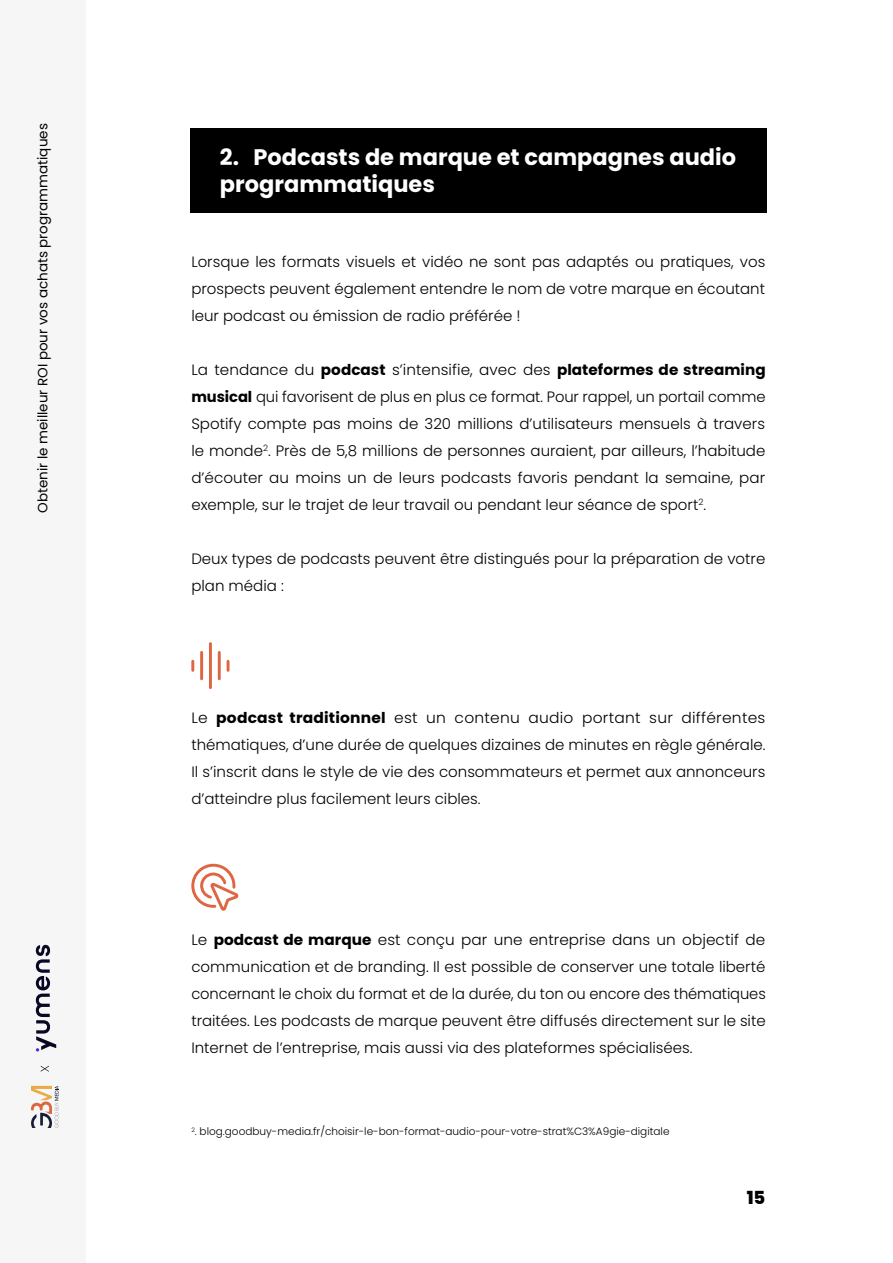
<style>
.page{position:relative;width:893px;height:1263px;background:#fff}
.page>*{position:absolute;margin:0;border:0;box-sizing:border-box;transform-origin:0 0}
.t1{font:700 22.5px/27px "Poppins";color:#fff}
.t2{font:800 18px "Poppins";color:#000}
.t3{font:300 15px/27px "Poppins";color:#000;text-align:justify}
.t4{font:13.5px "Poppins";color:#000}
.t5{font:300 10.5px "Poppins";color:#000}
.s1{font-weight:700}
</style>
<div class="page">
<div style="left:0;top:0;width:85px;height:1263px;background:#f7f6f7"></div>
<svg style="left:41px;top:1066px;width:8px;height:6px"></svg>
<svg style="left:36px;top:945px;width:20px;height:106px"></svg>
<svg style="left:31px;top:1086px;width:28px;height:42px"></svg>
<svg style="left:191px;top:661px;width:3px;height:9px"></svg>
<hr style="left:200px;top:652px;width:3px;height:27px;background:#de6642">
<svg style="left:227px;top:661px;width:3px;height:9px"></svg>
<hr style="left:218px;top:652px;width:3px;height:27px;background:#de6642">
<hr style="left:209px;top:644px;width:3px;height:44px;background:#de6642">
<svg style="left:191px;top:863px;width:48px;height:48px"></svg>
<div style="left:190px;top:128px;width:576px;height:84px;background:#000"></div>
<p class="t4" style="left:35px;top:513px;width:391px;rotate:-90deg">Obtenir le meilleur ROI pour vos achats programmatiques</p>
<h1 class="t1" style="left:220px;top:144px;width:518px">2. Podcasts de marque et campagnes audio programmatiques</h1>
<p class="t3" style="left:191px;top:248px;width:576px">Lorsque les formats visuels et vidéo ne sont pas adaptés ou pratiques, vos prospects peuvent également entendre le nom de votre marque en écoutant leur podcast ou émission de radio préférée !</p>
<p class="t3" style="left:191px;top:356px;width:576px">La tendance du <span class="s1">podcast</span> s’intensifie, avec des <span class="s1">plateformes de streaming musical</span> qui favorisent de plus en plus ce format. Pour rappel, un portail comme Spotify compte pas moins de 320 millions d’utilisateurs mensuels à travers le monde<sup>2</sup>. Près de 5,8 millions de personnes auraient, par ailleurs, l’habitude d’écouter au moins un de leurs podcasts favoris pendant la semaine, par exemple, sur le trajet de leur travail ou pendant leur séance de sport<sup>2</sup>.</p>
<p class="t3" style="left:191px;top:545px;width:575px">Deux types de podcasts peuvent être distingués pour la préparation de votre plan média :</p>
<p class="t3" style="left:191px;top:705px;width:576px">Le <span class="s1">podcast traditionnel</span> est un contenu audio portant sur différentes thématiques, d’une durée de quelques dizaines de minutes en règle générale.<br>Il s’inscrit dans le style de vie des consommateurs et permet aux annonceurs d’atteindre plus facilement leurs cibles.</p>
<p class="t3" style="left:191px;top:926px;width:576px">Le <span class="s1">podcast de marque</span> est conçu par une entreprise dans un objectif de communication et de branding. Il est possible de conserver une totale liberté concernant le choix du format et de la durée, du ton ou encore des thématiques traitées. Les podcasts de marque peuvent être diffusés directement sur le site Internet de l’entreprise, mais aussi via des plateformes spécialisées.</p>
<p class="t5" style="left:191px;top:1126px;width:480px"><sup>2</sup>. blog.goodbuy-media.fr/choisir-le-bon-format-audio-pour-votre-strat%C3%A9gie-digitale</p>
<p class="t2" style="left:747px;top:1187px;width:20px">15</p>
</div>
